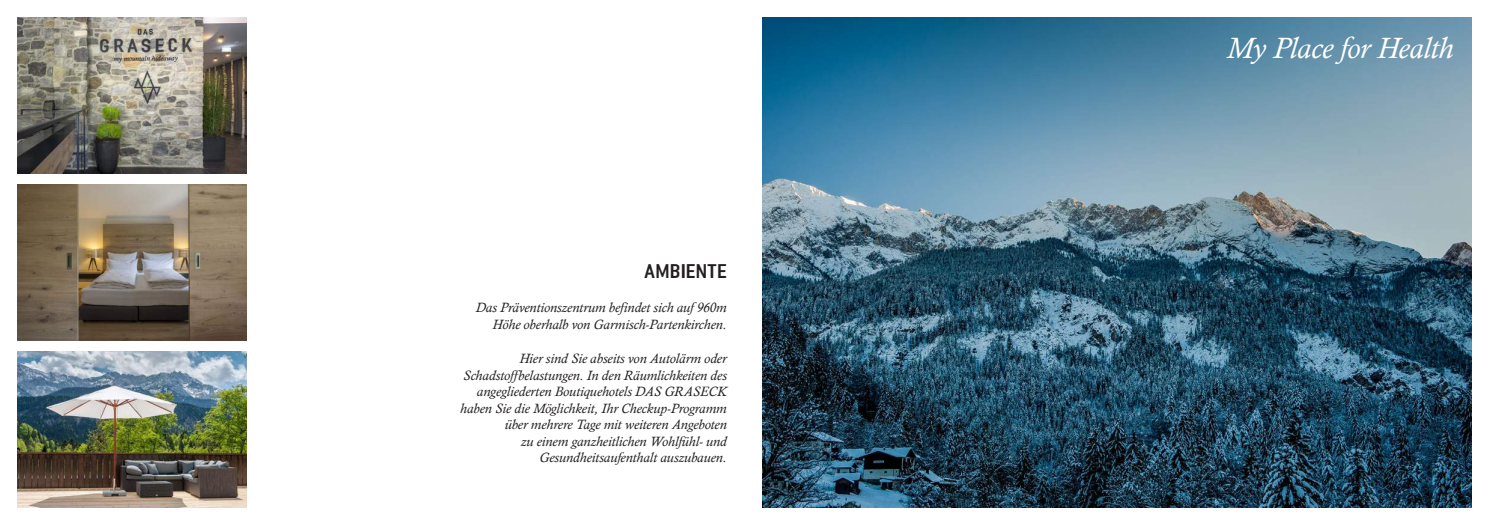
<style>
.page{position:relative;width:1489px;height:525px;background:#fff}
.page>*{position:absolute;margin:0;border:0;box-sizing:border-box;transform-origin:0 0}
.t1{font:italic 30px "Calisto";letter-spacing:-.01em;color:#fff}
.t2{font:20px "Ordinar Std";letter-spacing:.015em;color:#231f20}
.t3{font:italic 13.75px/16.5px "Calisto";color:#231f20;text-align:right}
</style>
<div class="page">
<img style="left:18px;top:184px;width:229px;height:156px">
<img style="left:18px;top:17px;width:229px;height:156px">
<img style="left:18px;top:351px;width:229px;height:156px">
<img style="left:762px;top:17px;width:708px;height:489px">
<h2 class="t2" style="left:644px;top:258px;width:84px">AMBIENTE</h2>
<p class="t3" style="left:475px;top:299px;width:252px">Das Präventionszentrum befindet sich auf 960m<br>Höhe oberhalb von Garmisch-Partenkirchen.</p>
<p class="t3" style="left:460px;top:350px;width:268px">Hier sind Sie abseits von Autolärm oder Schadstoffbelastungen. In den Räumlichkeiten des angegliederten Boutiquehotels DAS GRASECK haben Sie die Möglichkeit, Ihr Checkup-Programm über mehrere Tage mit weiteren Angeboten<br>zu einem ganzheitlichen Wohlfühl- und Gesundheitsaufenthalt auszubauen.</p>
<h1 class="t1" style="left:1226px;top:30px;width:228px">My Place for Health</h1>
</div>
